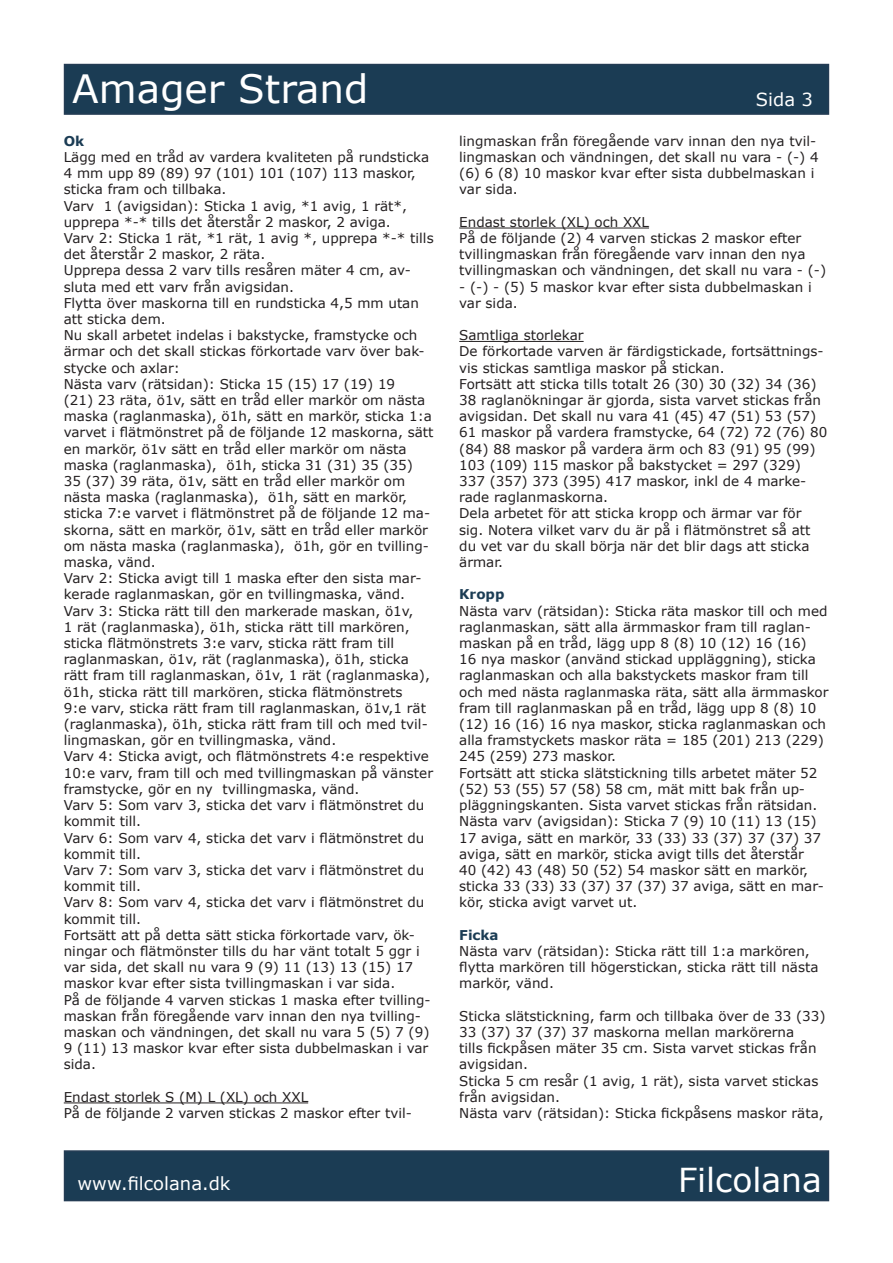
<style>
.page{position:relative;width:893px;height:1263px;background:#fff}
.page>*{position:absolute;margin:0;border:0;box-sizing:border-box;transform-origin:0 0}
.t1{font:39px "Verdana";color:#fff}
.t2{font:33px "Verdana";color:#fff}
.t3{font:18px "Verdana";color:#fff}
.krop{font:13.5px/16.2px "Verdana";color:#231f20}
.krop-2{font:700 13.5px "Verdana";color:#1b3c54}
</style>
<div class="page">
<div style="left:64px;top:64px;width:765px;height:51px;background:#1b3c54;border:2px solid #243c54"></div>
<div style="left:64px;top:1150px;width:765px;height:51px;background:#1b3c54;border:2px solid #243c54"></div>
<hr style="left:64px;top:1102px;width:244px;height:1px;background:#231f20">
<hr style="left:459px;top:228px;width:190px;height:1px;background:#231f20">
<hr style="left:459px;top:341px;width:125px;height:1px;background:#231f20">
<h1 class="t1" style="left:72px;top:62px;width:298px">Amager Strand</h1>
<p class="krop-2" style="left:64px;top:131px;width:22px">Ok</p>
<p class="krop" style="left:64px;top:149px;width:367px">Lägg med en tråd av vardera kvaliteten på rundsticka<br>4 mm upp 89 (89) 97 (101) 101 (107) 113 maskor, sticka fram och tillbaka.</p>
<p class="krop" style="left:64px;top:197px;width:345px">Varv 1 (avigsidan): Sticka 1 avig, *1 avig, 1 rät*, upprepa *-* tills det återstår 2 maskor, 2 aviga.</p>
<p class="krop" style="left:64px;top:230px;width:371px">Varv 2: Sticka 1 rät, *1 rät, 1 avig *, upprepa *-* tills det återstår 2 maskor, 2 räta.</p>
<p class="krop" style="left:64px;top:262px;width:349px">Upprepa dessa 2 varv tills resåren mäter 4 cm, av&shy;sluta med ett varv från avigsidan.</p>
<p class="krop" style="left:64px;top:295px;width:357px">Flytta över maskorna till en rundsticka 4,5 mm utan att sticka dem.</p>
<p class="krop" style="left:64px;top:327px;width:362px">Nu skall arbetet indelas i bakstycke, framstycke och ärmar och det skall stickas förkortade varv över bak&shy;stycke och axlar:</p>
<p class="krop" style="left:64px;top:376px;width:371px">Nästa varv (rätsidan): Sticka 15 (15) 17 (19) 19<br>(21) 23 räta, ö1v, sätt en tråd eller markör om nästa maska (raglanmaska), ö1h, sätt en markör, sticka 1:a varvet i flätmönstret på de följande 12 maskorna, sätt en markör, ö1v sätt en tråd eller markör om nästa maska (raglanmaska), ö1h, sticka 31 (31) 35 (35)<br>35 (37) 39 räta, ö1v, sätt en tråd eller markör om nästa maska (raglanmaska), ö1h, sätt en markör, sticka 7:e varvet i flätmönstret på de följande 12 ma&shy;skorna, sätt en markör, ö1v, sätt en tråd eller markör om nästa maska (raglanmaska), ö1h, gör en tvilling&shy;maska, vänd.</p>
<p class="krop" style="left:64px;top:570px;width:359px">Varv 2: Sticka avigt till 1 maska efter den sista mar&shy;kerade raglanmaskan, gör en tvillingmaska, vänd.</p>
<p class="krop" style="left:64px;top:602px;width:368px">Varv 3: Sticka rätt till den markerade maskan, ö1v,<br>1 rät (raglanmaska), ö1h, sticka rätt till markören, sticka flätmönstrets 3:e varv, sticka rätt fram till raglanmaskan, ö1v, rät (raglanmaska), ö1h, sticka rätt fram till raglanmaskan, ö1v, 1 rät (raglanmaska), ö1h, sticka rätt till markören, sticka flätmönstrets<br>9:e varv, sticka rätt fram till raglanmaskan, ö1v,1 rät (raglanmaska), ö1h, sticka rätt fram till och med tvil&shy;lingmaskan, gör en tvillingmaska, vänd.</p>
<p class="krop" style="left:64px;top:748px;width:371px">Varv 4: Sticka avigt, och flätmönstrets 4:e respektive<br>10:e varv, fram till och med tvillingmaskan på vänster framstycke, gör en ny tvillingmaska, vänd.</p>
<p class="krop" style="left:64px;top:797px;width:362px">Varv 5: Som varv 3, sticka det varv i flätmönstret du kommit till.</p>
<p class="krop" style="left:64px;top:829px;width:362px">Varv 6: Som varv 4, sticka det varv i flätmönstret du kommit till.</p>
<p class="krop" style="left:64px;top:862px;width:362px">Varv 7: Som varv 3, sticka det varv i flätmönstret du kommit till.</p>
<p class="krop" style="left:64px;top:894px;width:362px">Varv 8: Som varv 4, sticka det varv i flätmönstret du kommit till.</p>
<p class="krop" style="left:64px;top:926px;width:357px">Fortsätt att på detta sätt sticka förkortade varv, ök&shy;ningar och flätmönster tills du har vänt totalt 5 ggr i var sida, det skall nu vara 9 (9) 11 (13) 13 (15) 17 maskor kvar efter sista tvillingmaskan i var sida.</p>
<p class="krop" style="left:64px;top:991px;width:368px">På de följande 4 varven stickas 1 maska efter tvilling&shy;maskan från föregående varv innan den nya tvilling&shy;maskan och vändningen, det skall nu vara 5 (5) 7 (9)<br>9 (11) 13 maskor kvar efter sista dubbelmaskan i var sida.</p>
<p class="krop" style="left:64px;top:1088px;width:246px">Endast storlek S (M) L (XL) och XXL</p>
<p class="krop" style="left:64px;top:1105px;width:350px">På de följande 2 varven stickas 2 maskor efter tvil-</p>
<h3 class="t3" style="left:756px;top:87px;width:59px">Sida 3</h3>
<p class="krop" style="left:459px;top:133px;width:361px">lingmaskan från föregående varv innan den nya tvil&shy;lingmaskan och vändningen, det skall nu vara - (-) 4 (6) 6 (8) 10 maskor kvar efter sista dubbelmaskan i var sida.</p>
<p class="krop" style="left:459px;top:214px;width:191px">Endast storlek (XL) och XXL</p>
<p class="krop" style="left:459px;top:230px;width:368px">På de följande (2) 4 varven stickas 2 maskor efter tvillingmaskan från föregående varv innan den nya tvillingmaskan och vändningen, det skall nu vara - (-)</p>
<p class="krop" style="left:459px;top:278px;width:354px">- (-) - (5) 5 maskor kvar efter sista dubbelmaskan i var sida.</p>
<p class="krop" style="left:459px;top:327px;width:126px">Samtliga storlekar</p>
<p class="krop" style="left:459px;top:343px;width:366px">De förkortade varven är färdigstickade, fortsättnings&shy;vis stickas samtliga maskor på stickan.</p>
<p class="krop" style="left:459px;top:376px;width:370px">Fortsätt att sticka tills totalt 26 (30) 30 (32) 34 (36)<br>38 raglanökningar är gjorda, sista varvet stickas från avigsidan. Det skall nu vara 41 (45) 47 (51) 53 (57)<br>61 maskor på vardera framstycke, 64 (72) 72 (76) 80 (84) 88 maskor på vardera ärm och 83 (91) 95 (99)<br>103 (109) 115 maskor på bakstycket = 297 (329)<br>337 (357) 373 (395) 417 maskor, inkl de 4 marke&shy;rade raglanmaskorna.</p>
<p class="krop" style="left:459px;top:505px;width:353px">Dela arbetet för att sticka kropp och ärmar var för sig. Notera vilket varv du är på i flätmönstret så att du vet var du skall börja när det blir dags att sticka ärmar.</p>
<p class="krop-2" style="left:459px;top:585px;width:47px">Kropp</p>
<p class="krop" style="left:459px;top:602px;width:371px">Nästa varv (rätsidan): Sticka räta maskor till och med raglanmaskan, sätt alla ärmmaskor fram till raglan&shy;maskan på en tråd, lägg upp 8 (8) 10 (12) 16 (16)<br>16 nya maskor (använd stickad uppläggning), sticka raglanmaskan och alla bakstyckets maskor fram till och med nästa raglanmaska räta, sätt alla ärmmaskor fram till raglanmaskan på en tråd, lägg upp 8 (8) 10 (12) 16 (16) 16 nya maskor, sticka raglanmaskan och alla framstyckets maskor räta = 185 (201) 213 (229)<br>245 (259) 273 maskor.</p>
<p class="krop" style="left:459px;top:764px;width:360px">Fortsätt att sticka slätstickning tills arbetet mäter 52 (52) 53 (55) 57 (58) 58 cm, mät mitt bak från up&shy;pläggningskanten. Sista varvet stickas från rätsidan.</p>
<p class="krop" style="left:459px;top:813px;width:366px">Nästa varv (avigsidan): Sticka 7 (9) 10 (11) 13 (15)<br>17 aviga, sätt en markör, 33 (33) 33 (37) 37 (37) 37 aviga, sätt en markör, sticka avigt tills det återstår 40 (42) 43 (48) 50 (52) 54 maskor sätt en markör, sticka 33 (33) 33 (37) 37 (37) 37 aviga, sätt en mar&shy;kör, sticka avigt varvet ut.</p>
<p class="krop-2" style="left:459px;top:925px;width:41px">Ficka</p>
<p class="krop" style="left:459px;top:943px;width:361px">Nästa varv (rätsidan): Sticka rätt till 1:a markören, flytta markören till högerstickan, sticka rätt till nästa markör, vänd.</p>
<p class="krop" style="left:459px;top:1007px;width:368px">Sticka slätstickning, farm och tillbaka över de 33 (33)<br>33 (37) 37 (37) 37 maskorna mellan markörerna<br>tills fickpåsen mäter 35 cm. Sista varvet stickas från avigsidan.</p>
<p class="krop" style="left:459px;top:1072px;width:361px">Sticka 5 cm resår (1 avig, 1 rät), sista varvet stickas från avigsidan.</p>
<p class="krop" style="left:459px;top:1105px;width:366px">Nästa varv (rätsidan): Sticka fickpåsens maskor räta,</p>
<h3 class="t3" style="left:78px;top:1171px;width:154px">www.filcolana.dk</h3>
<h2 class="t2" style="left:678px;top:1157px;width:145px">Filcolana</h2>
</div>
